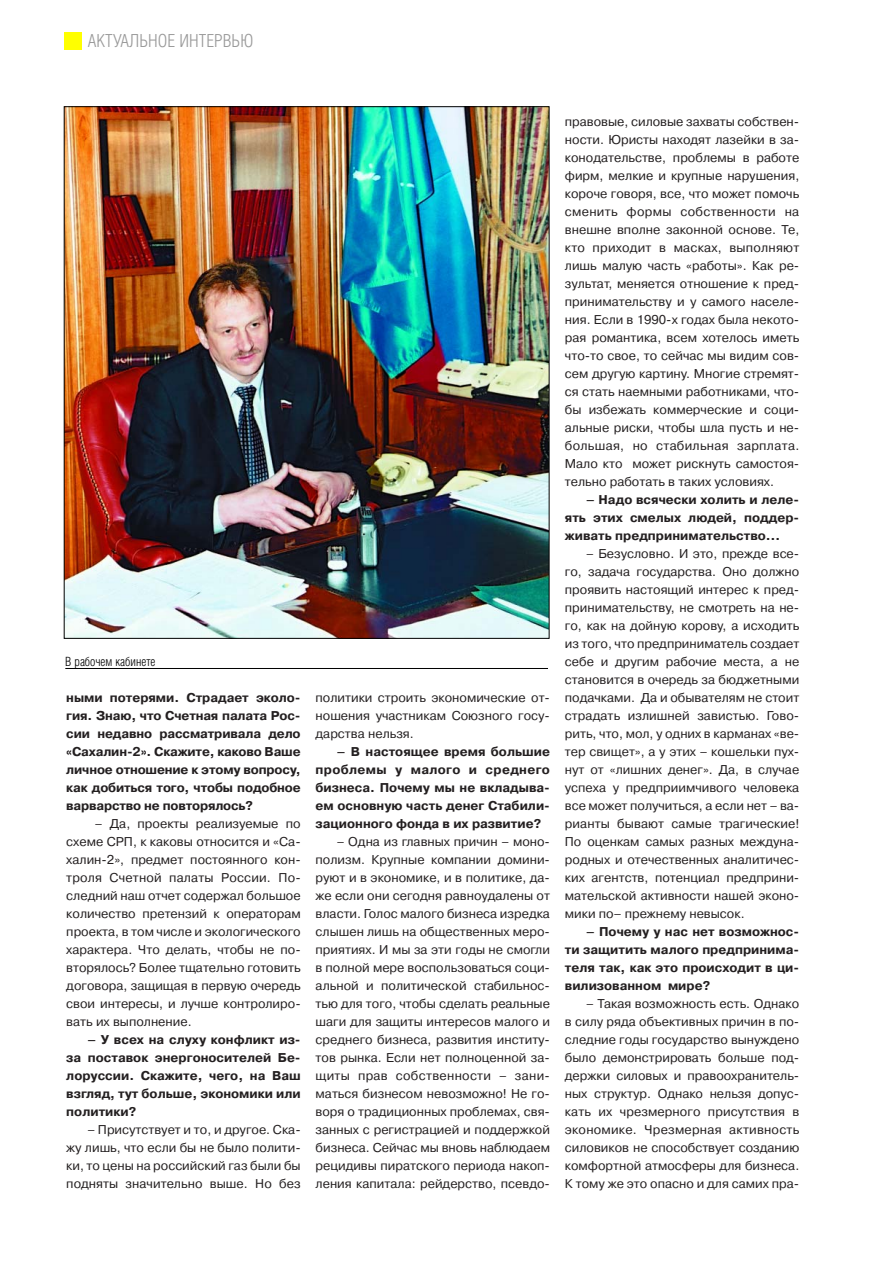
<style>
.page{position:relative;width:893px;height:1263px;background:#fff}
.page>*{position:absolute;margin:0;border:0;box-sizing:border-box;transform-origin:0 0}
.t1{font:300 18px "Helios Cond";color:#999}
.t2{font:12.75px/18px "Pragmatica C";color:#231f20;text-align:justify}
.t3{font:700 12.75px/18px "Pragmatica C";color:#231f20;text-align:justify}
.t4{font:300 12.75px "Helios Cond";color:#000}
</style>
<div class="page">
<img style="left:66px;top:108px;width:481px;height:529px">
<div style="left:65px;top:33px;width:17px;height:17px;background:#ff0"></div>
<hr style="left:65px;top:668px;width:483px;height:1px;background:#000">
<h1 class="t1" style="left:88px;top:36px;width:167px">АКТУАЛЬНОЕ ИНТЕРВЬЮ</h1>
<p class="t4" style="left:65px;top:658px;width:92px">В рабочем кабинете</p>
<p class="t3" style="left:66px;top:689px;width:236px">ными потерями. Страдает эколо&shy;гия. Знаю, что Счетная палата Рос&shy;сии недавно рассматривала дело «Сахалин-2». Скажите, каково Ваше личное отношение к этому вопросу, как добиться того, чтобы подобное варварство не повторялось?</p>
<p class="t2" style="left:66px;top:815px;width:236px;text-indent:29px">– Да, проекты реализуемые по схеме СРП, к каковы относится и «Са&shy;халин-2», предмет постоянного кон&shy;троля Счетной палаты России. По&shy;следний наш отчет содержал большое количество претензий к операторам проекта, в том числе и экологического характера. Что делать, чтобы не по&shy;вторялось? Более тщательно готовить договора, защищая в первую очередь свои интересы, и лучше контролиро&shy;вать их выполнение.</p>
<p class="t3" style="left:66px;top:1031px;width:236px;text-indent:21px">– У всех на слуху конфликт из&shy;за поставок энергоносителей Бе&shy;лоруссии. Скажите, чего, на Ваш взгляд, тут больше, экономики или политики?</p>
<p class="t2" style="left:66px;top:1121px;width:236px;text-indent:21px">– Присутствует и то, и другое. Ска&shy;жу лишь, что если бы не было полити&shy;ки, то цены на российский газ были бы подняты значительно выше. Но без</p>
<p class="t2" style="left:315px;top:689px;width:236px">политики строить экономические от&shy;ношения участникам Союзного госу&shy;дарства нельзя.</p>
<p class="t3" style="left:315px;top:743px;width:236px;text-indent:21px">– В настоящее время большие проблемы у малого и среднего бизнеса. Почему мы не вкладыва&shy;ем основную часть денег Стабили&shy;зационного фонда в их развитие?</p>
<p class="t2" style="left:315px;top:833px;width:236px;text-indent:21px">– Одна из главных причин – моно&shy;полизм. Крупные компании домини&shy;руют и в экономике, и в политике, да&shy;же если они сегодня равноудалены от власти. Голос малого бизнеса изредка слышен лишь на общественных меро&shy;приятиях. И мы за эти годы не смогли в полной мере воспользоваться соци&shy;альной и политической стабильнос&shy;тью для того, чтобы сделать реальные шаги для защиты интересов малого и среднего бизнеса, развития институ&shy;тов рынка. Если нет полноценной за&shy;щиты прав собственности – зани&shy;маться бизнесом невозможно! Не го&shy;воря о традиционных проблемах, свя&shy;занных с регистрацией и поддержкой бизнеса. Сейчас мы вновь наблюдаем рецидивы пиратского периода накоп&shy;ления капитала: рейдерство, псевдо-</p>
<p class="t2" style="left:565px;top:113px;width:236px">правовые, силовые захваты собствен&shy;ности. Юристы находят лазейки в за&shy;конодательстве, проблемы в работе фирм, мелкие и крупные нарушения, короче говоря, все, что может помочь сменить формы собственности на внешне вполне законной основе. Те, кто приходит в масках, выполняют лишь малую часть «работы». Как ре&shy;зультат, меняется отношение к пред&shy;принимательству и у самого населе&shy;ния. Если в 1990-х годах была некото&shy;рая романтика, всем хотелось иметь что-то свое, то сейчас мы видим сов&shy;сем другую картину. Многие стремят&shy;ся стать наемными работниками, что&shy;бы избежать коммерческие и соци&shy;альные риски, чтобы шла пусть и не&shy;большая, но стабильная зарплата.<br>Мало кто может рискнуть самостоя&shy;тельно работать в таких условиях.</p>
<p class="t3" style="left:565px;top:491px;width:236px;text-indent:21px">– Надо всячески холить и леле&shy;ять этих смелых людей, поддер&shy;живать предпринимательство…</p>
<p class="t2" style="left:565px;top:545px;width:236px;text-indent:21px">– Безусловно. И это, прежде все&shy;го, задача государства. Оно должно проявить настоящий интерес к пред&shy;принимательству, не смотреть на не&shy;го, как на дойную корову, а исходить из того, что предприниматель создает себе и другим рабочие места, а не становится в очередь за бюджетными подачками. Да и обывателям не стоит страдать излишней завистью. Гово&shy;рить, что, мол, у одних в карманах «ве&shy;тер свищет», а у этих – кошельки пух&shy;нут от «лишних денег». Да, в случае успеха у предприимчивого человека все может получиться, а если нет – ва&shy;рианты бывают самые трагические!<br>По оценкам самых разных междуна&shy;родных и отечественных аналитичес&shy;ких агентств, потенциал предприни&shy;мательской активности нашей эконо&shy;мики по– прежнему невысок.</p>
<p class="t3" style="left:565px;top:923px;width:236px;text-indent:21px">– Почему у нас нет возможнос&shy;ти защитить малого предпринима&shy;теля так, как это происходит в ци&shy;вилизованном мире?</p>
<p class="t2" style="left:565px;top:995px;width:236px;text-indent:21px">– Такая возможность есть. Однако в силу ряда объективных причин в по&shy;следние годы государство вынуждено было демонстрировать больше под&shy;держки силовых и правоохранитель&shy;ных структур. Однако нельзя допус&shy;кать их чрезмерного присутствия в экономике. Чрезмерная активность силовиков не способствует созданию комфортной атмосферы для бизнеса.<br>К тому же это опасно и для самих пра-</p>
</div>
